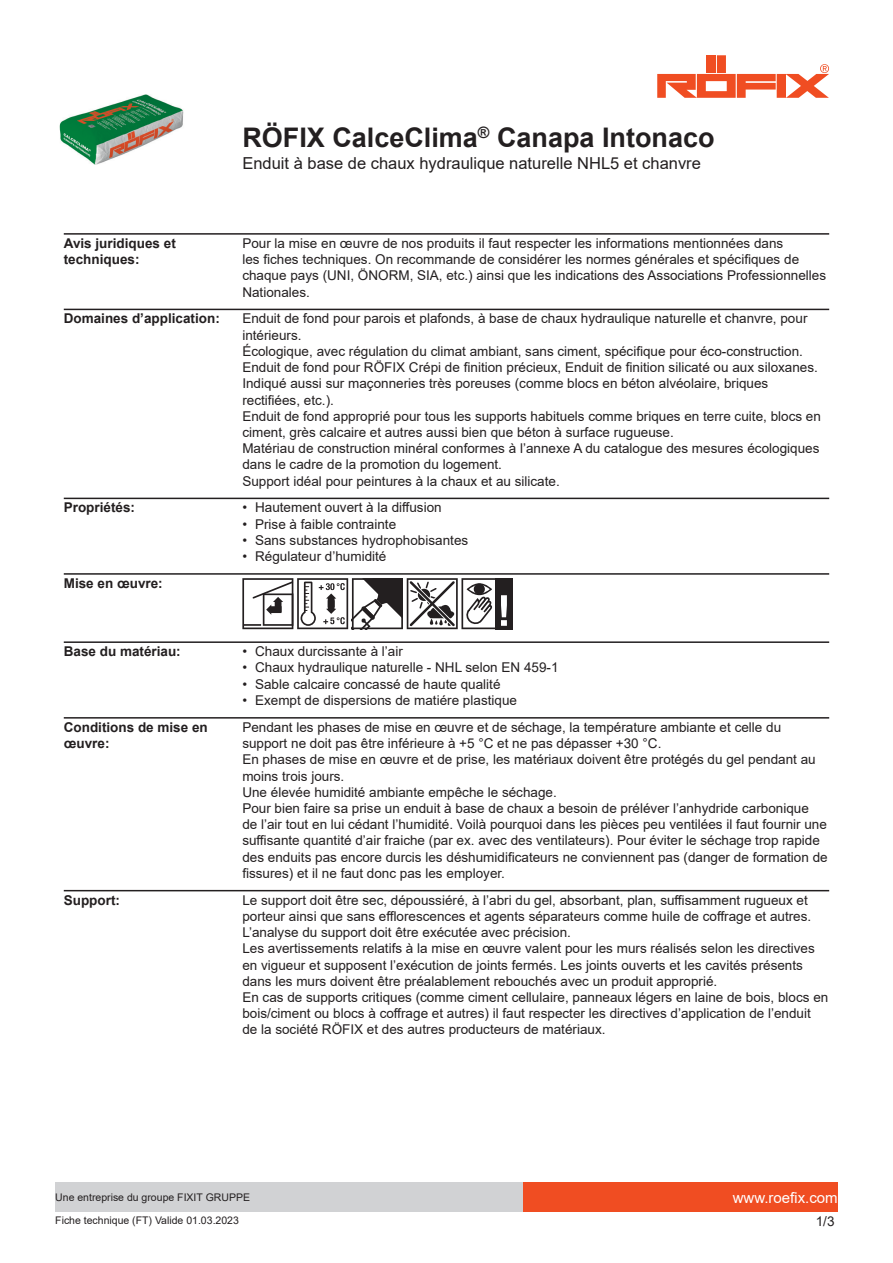
<style>
.page{position:relative;width:893px;height:1263px;background:#fff}
.page>*{position:absolute;margin:0;border:0;box-sizing:border-box;transform-origin:0 0}
.t1{font:700 27px "Arial";color:#231f20}
.t2{font:16.5px "Arial";color:#231f20}
.t3{font:15px "Arial";color:#fff}
.t4{font:13.5px/16.2px "Arial";color:#231f20}
.t5{font:700 13.5px/16.2px "Arial";color:#231f20}
.t6{font:10.5px "Arial";color:#231f20}
</style>
<div class="page">
<img style="left:59px;top:95px;width:125px;height:70px">
<div style="left:717px;top:55px;width:9px;height:18px;background:#f04d22"></div>
<div style="left:707px;top:55px;width:9px;height:18px;background:#f04d22"></div>
<svg style="left:657px;top:64px;width:172px;height:34px"></svg>
<div style="left:523px;top:1182px;width:315px;height:30px;background:#f04d22"></div>
<div style="left:55px;top:1182px;width:468px;height:30px;background:#d1d2d4"></div>
<hr style="left:64px;top:233px;width:765px;height:2px;background:#231f20">
<hr style="left:64px;top:309px;width:765px;height:1px;background:#231f20">
<hr style="left:64px;top:498px;width:765px;height:1px;background:#231f20">
<hr style="left:64px;top:573px;width:765px;height:2px;background:#231f20">
<svg style="left:242px;top:578px;width:270px;height:51px"></svg>
<hr style="left:64px;top:641px;width:765px;height:2px;background:#231f20">
<hr style="left:64px;top:717px;width:765px;height:2px;background:#231f20">
<hr style="left:64px;top:890px;width:765px;height:1px;background:#231f20">
<h1 class="t1" style="left:242px;top:119px;width:474px">RÖFIX CalceClima<sup>®</sup> Canapa Intonaco</h1>
<p class="t2" style="left:242px;top:152px;width:460px">Enduit à base de chaux hydraulique naturelle NHL5 et chanvre</p>
<p class="t5" style="left:64px;top:235px;width:114px">Avis juridiques et techniques:</p>
<p class="t4" style="left:242px;top:235px;width:585px">Pour la mise en œuvre de nos produits il faut respecter les informations mentionnées dans<br>les fiches techniques. On recommande de considérer les normes générales et spécifiques de chaque pays (UNI, ÖNORM, SIA, etc.) ainsi que les indications des Associations Professionnelles Nationales.</p>
<p class="t5" style="left:64px;top:311px;width:158px">Domaines d’application:</p>
<p class="t4" style="left:242px;top:311px;width:580px">Enduit de fond pour parois et plafonds, à base de chaux hydraulique naturelle et chanvre, pour intérieurs.<br>Écologique, avec régulation du climat ambiant, sans ciment, spécifique pour éco-construction.<br>Enduit de fond pour RÖFIX Crépi de finition précieux, Enduit de finition silicaté ou aux siloxanes.<br>Indiqué aussi sur maçonneries très poreuses (comme blocs en béton alvéolaire, briques rectifiées, etc.).<br>Enduit de fond approprié pour tous les supports habituels comme briques en terre cuite, blocs en ciment, grès calcaire et autres aussi bien que béton à surface rugueuse.<br>Matériau de construction minéral conformes à l’annexe A du catalogue des mesures écologiques dans le cadre de la promotion du logement.<br>Support idéal pour peintures à la chaux et au silicate.</p>
<p class="t5" style="left:64px;top:500px;width:73px">Propriétés:</p>
<p class="t4" style="left:242px;top:499px;width:201px">• Hautement ouvert à la diffusion</p>
<p class="t4" style="left:242px;top:516px;width:155px">• Prise à faible contrainte</p>
<p class="t4" style="left:242px;top:532px;width:227px">• Sans substances hydrophobisantes</p>
<p class="t4" style="left:242px;top:548px;width:146px">• Régulateur d’humidité</p>
<p class="t5" style="left:64px;top:575px;width:101px">Mise en œuvre:</p>
<p class="t5" style="left:64px;top:643px;width:119px">Base du matériau:</p>
<p class="t4" style="left:242px;top:643px;width:162px">• Chaux durcissante à l’air</p>
<p class="t4" style="left:242px;top:659px;width:318px">• Chaux hydraulique naturelle - NHL selon EN 459-1</p>
<p class="t4" style="left:242px;top:676px;width:260px">• Sable calcaire concassé de haute qualité</p>
<p class="t4" style="left:242px;top:692px;width:276px">• Exempt de dispersions de matiére plastique</p>
<p class="t5" style="left:64px;top:719px;width:146px">Conditions de mise en œuvre:</p>
<p class="t4" style="left:242px;top:719px;width:587px">Pendant les phases de mise en œuvre et de séchage, la température ambiante et celle du support ne doit pas être inférieure à +5 °C et ne pas dépasser +30 °C.<br>En phases de mise en œuvre et de prise, les matériaux doivent être protégés du gel pendant au moins trois jours.<br>Une élevée humidité ambiante empêche le séchage.<br>Pour bien faire sa prise un enduit à base de chaux a besoin de préléver l’anhydride carbonique<br>de l’air tout en lui cédant l’humidité. Voilà pourquoi dans les pièces peu ventilées il faut fournir une suffisante quantité d’air fraiche (par ex. avec des ventilateurs). Pour éviter le séchage trop rapide des enduits pas encore durcis les déshumidificateurs ne conviennent pas (danger de formation de fissures) et il ne faut donc pas les employer.</p>
<p class="t5" style="left:64px;top:892px;width:58px">Support:</p>
<p class="t4" style="left:242px;top:892px;width:587px">Le support doit être sec, dépoussiéré, à l’abri du gel, absorbant, plan, suffisamment rugueux et porteur ainsi que sans efflorescences et agents séparateurs comme huile de coffrage et autres.<br>L’analyse du support doit être exécutée avec précision.<br>Les avertissements relatifs à la mise en œuvre valent pour les murs réalisés selon les directives en vigueur et supposent l’exécution de joints fermés. Les joints ouverts et les cavités présents dans les murs doivent être préalablement rebouchés avec un produit approprié.<br>En cas de supports critiques (comme ciment cellulaire, panneaux légers en laine de bois, blocs en bois/ciment ou blocs à coffrage et autres) il faut respecter les directives d’application de l’enduit de la société RÖFIX et des autres producteurs de matériaux.</p>
<p class="t6" style="left:55px;top:1190px;width:196px">Une entreprise du groupe FIXIT GRUPPE</p>
<p class="t3" style="left:733px;top:1187px;width:107px">www.roefix.com</p>
<p class="t6" style="left:55px;top:1213px;width:185px">Fiche technique (FT) Valide 01.03.2023</p>
<p class="t4" style="left:816px;top:1213px;width:20px">1/3</p>
</div>
